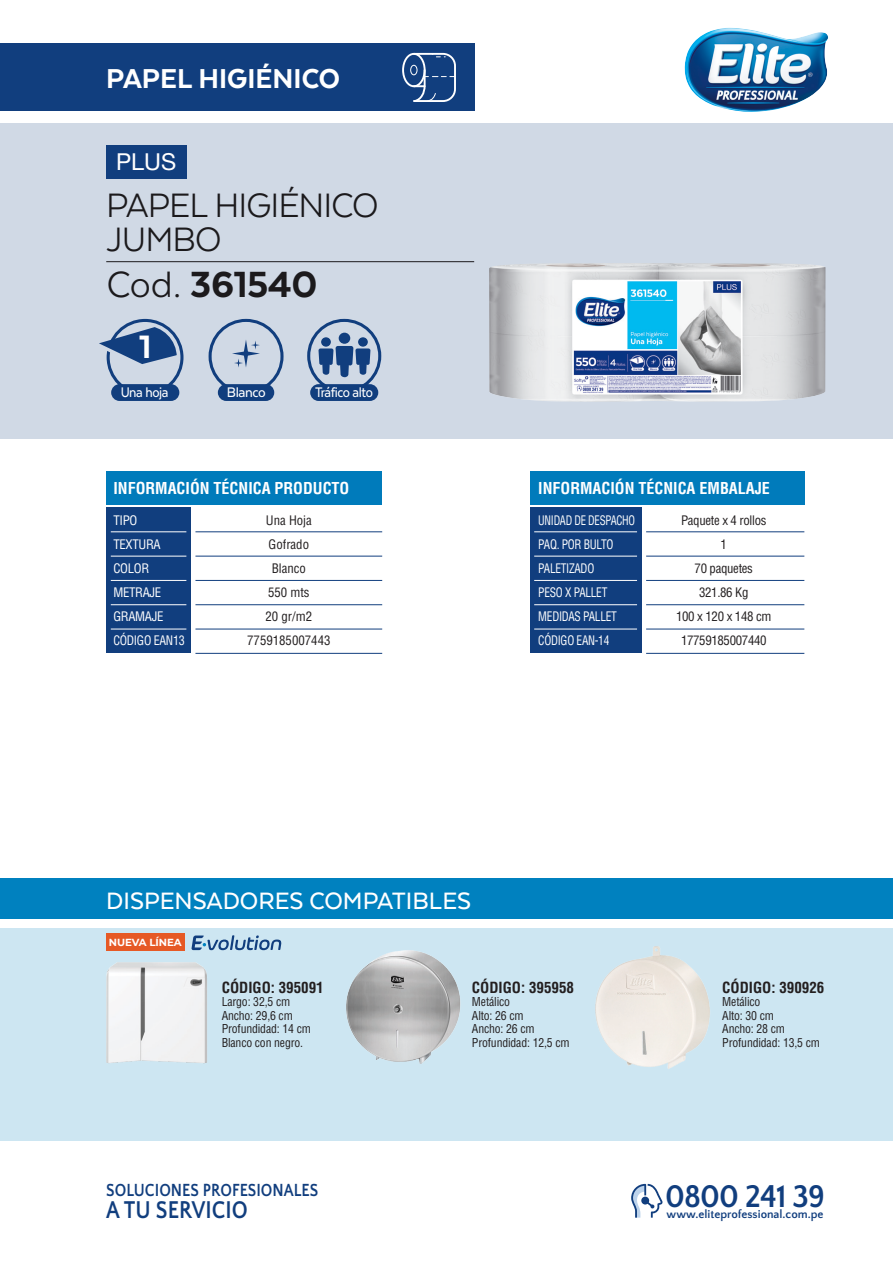
<style>
.page{position:relative;width:893px;height:1263px;background:#fff}
.page>*{position:absolute;margin:0;border:0;box-sizing:border-box;transform-origin:0 0}
.t1{font:800 42px "Texta";letter-spacing:-.01em;color:#231f20}
.t2{font:39px/34.5px "Texta";letter-spacing:-.025em;color:#231f20}
.t3{font:800 37.35px "Texta";color:#fff}
.t4{font:700 33.15px "Quattrocento Sans";letter-spacing:-.025em;color:#113e7e;scale:.94 1}
.t5{font:800 31.5px "Texta";color:#fff}
.t6{font:500 27.3px "Texta";color:#fff}
.t7{font:700 25.5px "Quattrocento Sans";color:#113e7e;scale:.85 1}
.t8{font:23.4px "Helvetica Neue";color:#fff}
.t9{font:700 18.45px "Quattrocento Sans";color:#113e7e;scale:.85 1}
.t10{font:700 condensed 16.05px "Helvetica LT Std";color:#fff}
.t11{font:500 16.05px "Texta";letter-spacing:-.025em;color:#fff;scale:.9 1}
.t12{font:500 16.05px "Texta";letter-spacing:-.025em;color:#fff;scale:.95 1}
.t13{font:700 condensed 15px "Helvetica LT Std";color:#231f20}
.t14{font:condensed 12.75px/24px "Helvetica LT Std";letter-spacing:-.025em;color:#fff;scale:.84 1}
.t15{font:condensed 12.75px/24px "Helvetica LT Std";letter-spacing:-.025em;color:#231f20;text-align:center}
.t16{font:condensed 12.75px/24px "Helvetica LT Std";color:#231f20;text-align:center}
.t17{font:condensed 12.75px/24px "Helvetica LT Std";letter-spacing:-.025em;color:#fff}
.t18{font:condensed 12px/13.5px "Helvetica LT Std";letter-spacing:-.015em;color:#231f20}
.t19{font:700 11.85px "Quattrocento Sans";color:#113e7e}
.t20{font:700 10.2px "Montserrat";letter-spacing:-.01em;color:#fff}
.s1{font-weight:400}
</style>
<div class="page">
<div style="left:0;top:928px;width:893px;height:213px;background:#cde6f2"></div>
<div style="left:0;top:123px;width:893px;height:316px;background:#d0d9e5"></div>
<div style="left:0;top:878px;width:893px;height:41px;background:#0081bf"></div>
<hr style="left:106px;top:261px;width:368px;height:1px;background:#231f20">
<img style="left:489px;top:263px;width:336px;height:139px">
<div style="left:106px;top:145px;width:81px;height:34px;background:#113e7e"></div>
<svg style="left:99px;top:318px;width:85px;height:79px"></svg>
<div style="left:111px;top:384px;width:68px;height:17px;background:#113e7e;border-radius:8px"></div>
<div style="left:307px;top:319px;width:74px;height:74px;border:3px solid #113e7e;border-radius:50%"></div>
<svg style="left:318px;top:333px;width:52px;height:44px"></svg>
<div style="left:310px;top:384px;width:68px;height:17px;background:#113e7e;border-radius:8px"></div>
<div style="left:209px;top:319px;width:75px;height:75px;border:3px solid #113e7e;border-radius:50%"></div>
<svg style="left:232px;top:340px;width:28px;height:27px"></svg>
<div style="left:218px;top:384px;width:56px;height:17px;background:#113e7e;border-radius:8px"></div>
<div style="left:0;top:43px;width:474px;height:68px;background:#113e7e"></div>
<div style="left:402px;top:53px;width:24px;height:34px;border:2px solid #fff;border-radius:50%"></div>
<div style="left:410px;top:65px;width:7px;height:10px;border:1px solid #fff;border-radius:50%"></div>
<svg style="left:412px;top:52px;width:44px;height:50px"></svg>
<img style="left:684px;top:28px;width:144px;height:84px">
<svg style="left:631px;top:1184px;width:32px;height:34px"></svg>
<svg style="left:191px;top:935px;width:90px;height:16px"></svg>
<div style="left:106px;top:933px;width:78px;height:17px;background:#e65925"></div>
<img style="left:106px;top:962px;width:101px;height:102px">
<img style="left:346px;top:950px;width:114px;height:114px">
<img style="left:595px;top:946px;width:115px;height:123px">
<hr style="left:195px;top:531px;width:187px;height:1px;background:#113e7e">
<hr style="left:195px;top:556px;width:187px;height:1px;background:#113e7e">
<hr style="left:195px;top:580px;width:187px;height:1px;background:#113e7e">
<hr style="left:195px;top:604px;width:187px;height:1px;background:#113e7e">
<hr style="left:195px;top:629px;width:187px;height:1px;background:#113e7e">
<hr style="left:195px;top:653px;width:187px;height:1px;background:#113e7e">
<div style="left:106px;top:507px;width:85px;height:146px;background:#113e7e"></div>
<div style="left:106px;top:471px;width:276px;height:33px;background:#007bbb"></div>
<hr style="left:111px;top:531px;width:75px;height:1px;background:#fff">
<hr style="left:111px;top:556px;width:75px;height:1px;background:#fff">
<hr style="left:111px;top:580px;width:75px;height:1px;background:#fff">
<hr style="left:111px;top:604px;width:75px;height:1px;background:#fff">
<hr style="left:111px;top:629px;width:75px;height:1px;background:#fff">
<hr style="left:646px;top:531px;width:158px;height:1px;background:#113e7e">
<hr style="left:646px;top:556px;width:158px;height:1px;background:#113e7e">
<hr style="left:646px;top:580px;width:158px;height:1px;background:#113e7e">
<hr style="left:646px;top:604px;width:158px;height:1px;background:#113e7e">
<hr style="left:646px;top:629px;width:158px;height:1px;background:#113e7e">
<hr style="left:646px;top:653px;width:158px;height:1px;background:#113e7e">
<div style="left:530px;top:507px;width:112px;height:146px;background:#113e7e"></div>
<div style="left:530px;top:471px;width:274px;height:33px;background:#007bbb"></div>
<hr style="left:534px;top:531px;width:103px;height:1px;background:#fff">
<hr style="left:534px;top:556px;width:103px;height:1px;background:#fff">
<hr style="left:534px;top:580px;width:103px;height:1px;background:#fff">
<hr style="left:534px;top:604px;width:103px;height:1px;background:#fff">
<hr style="left:534px;top:629px;width:103px;height:1px;background:#fff">
<h3 class="t5" style="left:106px;top:62px;width:235px">PAPEL HIGIÉNICO</h3>
<h3 class="t8" style="left:116px;top:145px;width:62px">PLUS</h3>
<h2 class="t2" style="left:106px;top:187px;width:274px">PAPEL HIGIÉNICO<br>JUMBO</h2>
<h1 class="t1" style="left:106px;top:263px;width:213px"><span class="s1">Cod.</span> 361540</h1>
<h3 class="t3" style="left:139px;top:327px;width:14px">1</h3>
<h3 class="t11" style="left:121px;top:384px;width:55px">Una hoja</h3>
<h3 class="t12" style="left:227px;top:384px;width:42px">Blanco</h3>
<h3 class="t11" style="left:315px;top:384px;width:66px">Tráfico alto</h3>
<h3 class="t10" style="left:113px;top:478px;width:237px">INFORMACIÓN TÉCNICA PRODUCTO</h3>
<p class="t17" style="left:113px;top:508px;width:73px">TIPO<br>TEXTURA<br>COLOR<br>METRAJE<br>GRAMAJE<br>CÓDIGO EAN13</p>
<p class="t16" style="left:247px;top:508px;width:85px">Una Hoja<br>Gofrado<br>Blanco<br>550 mts<br>20 gr/m2<br>7759185007443</p>
<h3 class="t10" style="left:538px;top:478px;width:233px">INFORMACIÓN TÉCNICA EMBALAJE</h3>
<p class="t14" style="left:538px;top:508px;width:117px">UNIDAD DE DESPACHO<br>PAQ. POR BULTO<br>PALETIZADO<br>PESO X PALLET<br>MEDIDAS PALLET<br>CÓDIGO EAN-14</p>
<p class="t15" style="left:676px;top:508px;width:97px">Paquete x 4 rollos<br>1<br>70 paquetes<br>321.86 Kg<br>100 x 120 x 148 cm<br>17759185007440</p>
<h3 class="t6" style="left:106px;top:886px;width:366px">DISPENSADORES COMPATIBLES</h3>
<p class="t20" style="left:109px;top:935px;width:74px">NUEVA LÍNEA</p>
<p class="t13" style="left:222px;top:978px;width:104px">CÓDIGO: 395091</p>
<p class="t18" style="left:222px;top:995px;width:91px">Largo: 32,5 cm<br>Ancho: 29,6 cm<br>Profundidad: 14 cm<br>Blanco con negro.</p>
<h3 class="t9" style="left:106px;top:1181px;width:251px">SOLUCIONES PROFESIONALES</h3>
<h3 class="t7" style="left:106px;top:1196px;width:168px">A TU SERVICIO</h3>
<p class="t13" style="left:472px;top:978px;width:104px">CÓDIGO: 395958</p>
<p class="t18" style="left:472px;top:995px;width:99px">Metálico<br>Alto: 26 cm<br>Ancho: 26 cm<br>Profundidad: 12,5 cm</p>
<p class="t13" style="left:722px;top:978px;width:104px">CÓDIGO: 390926</p>
<p class="t18" style="left:722px;top:995px;width:99px">Metálico<br>Alto: 30 cm<br>Ancho: 28 cm<br>Profundidad: 13,5 cm</p>
<h3 class="t4" style="left:665px;top:1179px;width:172px">0800 241 39</h3>
<p class="t19" style="left:667px;top:1208px;width:158px">www.eliteprofessional.com.pe</p>
</div>
